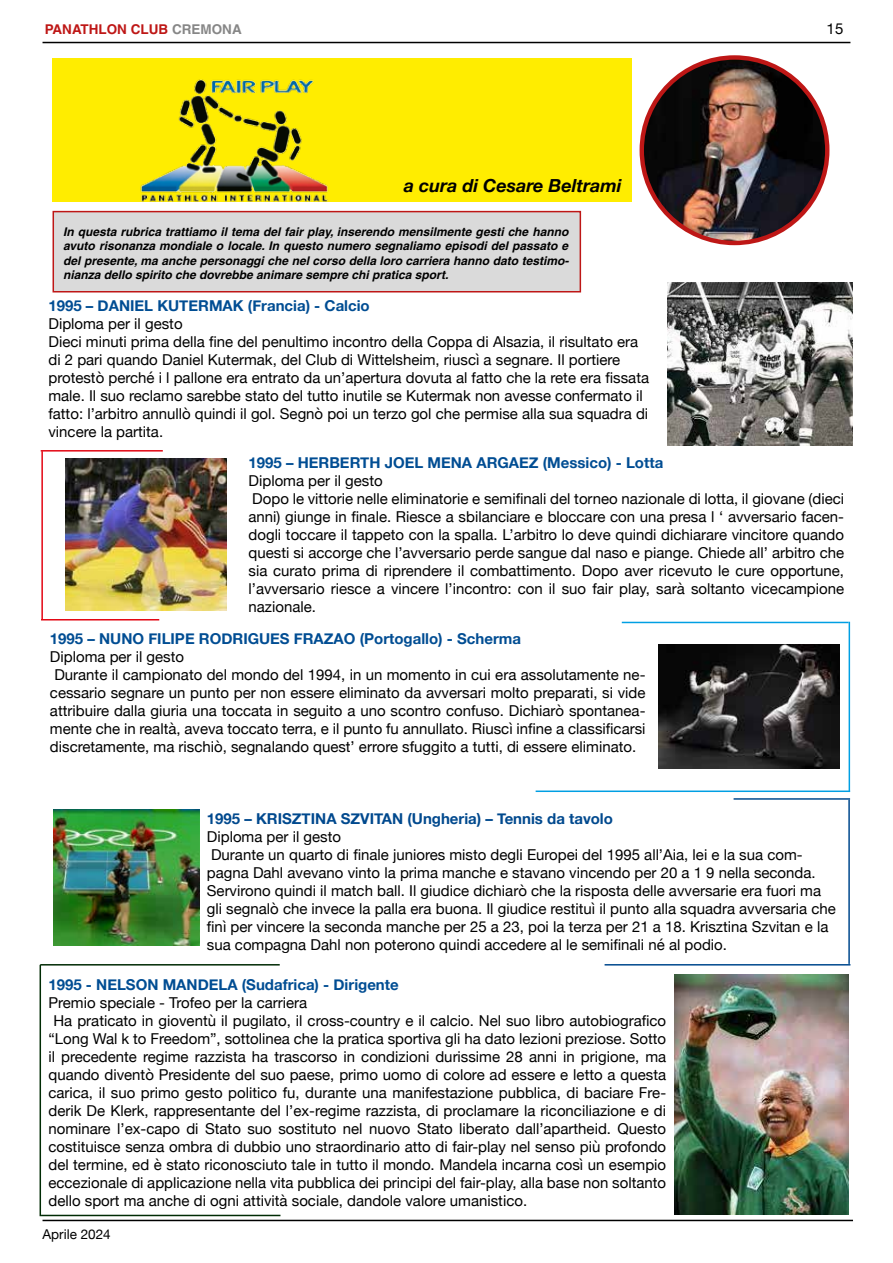
<style>
.page{position:relative;width:893px;height:1263px;background:#fff}
.page>*{position:absolute;margin:0;border:0;box-sizing:border-box;transform-origin:0 0}
.t1{font:italic 700 18px "Helvetica Neue";color:#000}
.t2{font:15px/18px "Helvetica Neue";color:#000}
.t3{font:700 15px "Helvetica Neue";color:#004d93}
.t4{font:700 15px "Helvetica Neue";color:#00498e}
.t5{font:700 13.5px "Helvetica";color:#be1716}
.t6{font:13.5px "Helvetica Neue";color:#000}
.t7{font:italic 700 12px/14.4px "Helvetica";color:#000;text-align:justify}
.s1{color:#878787}
</style>
<div class="page">
<hr style="left:43px;top:1220px;width:810px;height:1px;background:#000">
<div style="left:53px;top:211px;width:528px;height:81px;background:#dadada;border:2px solid #be1716"></div>
<div style="left:53px;top:59px;width:579px;height:143px;background:#ffed00"></div>
<img style="left:140px;top:79px;width:188px;height:123px">
<img style="left:642px;top:57px;width:185px;height:186px;border-radius:93px">
<div style="left:640px;top:55px;width:189px;height:190px;border:4px solid #be1716;border-radius:50%"></div>
<hr style="left:41px;top:450px;width:122px;height:2px;background:#e30613">
<hr style="left:41px;top:619px;width:118px;height:1px;background:#e30613">
<hr style="left:41px;top:451px;width:2px;height:169px;background:#e30613">
<hr style="left:622px;top:622px;width:227px;height:1px;background:#009fe3">
<hr style="left:849px;top:622px;width:1px;height:170px;background:#009fe3">
<hr style="left:40px;top:964px;width:240px;height:1px;background:#002b04">
<hr style="left:40px;top:965px;width:1px;height:251px;background:#002b04">
<hr style="left:734px;top:798px;width:116px;height:2px;background:#00498e">
<hr style="left:848px;top:800px;width:2px;height:164px;background:#00498e">
<img style="left:668px;top:283px;width:185px;height:163px">
<img style="left:65px;top:458px;width:161px;height:152px">
<img style="left:658px;top:644px;width:182px;height:124px">
<img style="left:675px;top:975px;width:173px;height:240px">
<hr style="left:536px;top:790px;width:314px;height:2px;background:#009fe3">
<img style="left:54px;top:809px;width:145px;height:137px">
<hr style="left:605px;top:964px;width:245px;height:1px;background:#00498e">
<hr style="left:41px;top:1215px;width:239px;height:1px;background:#002b04">
<hr style="left:43px;top:42px;width:807px;height:1px;background:#000">
<p class="t5" style="left:45px;top:21px;width:198px">PANATHLON CLUB <span class="s1">CREMONA</span></p>
<p class="t2" style="left:827px;top:21px;width:18px">15</p>
<p class="t1" style="left:404px;top:171px;width:219px">a cura di Cesare Beltrami</p>
<p class="t7" style="left:63px;top:224px;width:507px">In questa rubrica trattiamo il tema del fair play, inserendo mensilmente gesti che hanno avuto risonanza mondiale o locale. In questo numero segnaliamo episodi del passato e del presente, ma anche personaggi che nel corso della loro carriera hanno dato testimo&shy;nianza dello spirito che dovrebbe animare sempre chi pratica sport.</p>
<p class="t3" style="left:48px;top:294px;width:323px">1995 – DANIEL KUTERMAK (Francia) - Calcio</p>
<p class="t2" style="left:48px;top:316px;width:602px">Diploma per il gesto<br>Dieci minuti prima della fine del penultimo incontro della Coppa di Alsazia, il risultato era di 2 pari quando Daniel Kutermak, del Club di Wittelsheim, riuscì a segnare. Il portiere protestò perché i l pallone era entrato da un’apertura dovuta al fatto che la rete era fissata male. Il suo reclamo sarebbe stato del tutto inutile se Kutermak non avesse confermato il fatto: l’arbitro annullò quindi il gol. Segnò poi un terzo gol che permise alla sua squadra di vincere la partita.</p>
<p class="t3" style="left:249px;top:451px;width:416px">1995 – HERBERTH JOEL MENA ARGAEZ (Messico) - Lotta</p>
<p class="t2" style="left:249px;top:473px;width:597px">Diploma per il gesto<br>Dopo le vittorie nelle eliminatorie e semifinali del torneo nazionale di lotta, il giovane (dieci anni) giunge in finale. Riesce a sbilanciare e bloccare con una presa l ‘ avversario facen&shy;dogli toccare il tappeto con la spalla. L’arbitro lo deve quindi dichiarare vincitore quando questi si accorge che l’avversario perde sangue dal naso e piange. Chiede all’ arbitro che sia curato prima di riprendere il combattimento. Dopo aver ricevuto le cure opportune, l’avversario riesce a vincere l’incontro: con il suo fair play, sarà soltanto vicecampione nazionale.</p>
<p class="t3" style="left:50px;top:627px;width:473px">1995 – NUNO FILIPE RODRIGUES FRAZAO (Portogallo) - Scherma</p>
<p class="t2" style="left:50px;top:648px;width:597px">Diploma per il gesto<br>Durante il campionato del mondo del 1994, in un momento in cui era assolutamente ne&shy;cessario segnare un punto per non essere eliminato da avversari molto preparati, si vide attribuire dalla giuria una toccata in seguito a uno scontro confuso. Dichiarò spontanea&shy;mente che in realtà, aveva toccato terra, e il punto fu annullato. Riuscì infine a classificarsi discretamente, ma rischiò, segnalando quest’ errore sfuggito a tutti, di essere eliminato.</p>
<p class="t4" style="left:207px;top:806px;width:408px">1995 – KRISZTINA SZVITAN (Ungheria) – Tennis da tavolo</p>
<p class="t2" style="left:207px;top:828px;width:630px">Diploma per il gesto<br>Durante un quarto di finale juniores misto degli Europei del 1995 all’Aia, lei e la sua com&shy;pagna Dahl avevano vinto la prima manche e stavano vincendo per 20 a 1 9 nella seconda.<br>Servirono quindi il match ball. Il giudice dichiarò che la risposta delle avversarie era fuori ma gli segnalò che invece la palla era buona. Il giudice restituì il punto alla squadra avversaria che finì per vincere la seconda manche per 25 a 23, poi la terza per 21 a 18. Krisztina Szvitan e la sua compagna Dahl non poterono quindi accedere al le semifinali né al podio.</p>
<p class="t3" style="left:48px;top:972px;width:352px">1995 - NELSON MANDELA (Sudafrica) - Dirigente</p>
<p class="t2" style="left:48px;top:994px;width:260px">Premio speciale - Trofeo per la carriera</p>
<p class="t2" style="left:53px;top:1012px;width:614px">Ha praticato in gioventù il pugilato, il cross-country e il calcio. Nel suo libro autobiografico</p>
<p class="t2" style="left:48px;top:1030px;width:619px">“Long Wal k to Freedom”, sottolinea che la pratica sportiva gli ha dato lezioni preziose. Sotto</p>
<p class="t2" style="left:48px;top:1048px;width:619px">il precedente regime razzista ha trascorso in condizioni durissime 28 anni in prigione, ma</p>
<p class="t2" style="left:48px;top:1066px;width:619px">quando diventò Presidente del suo paese, primo uomo di colore ad essere e letto a questa</p>
<p class="t2" style="left:48px;top:1084px;width:619px">carica, il suo primo gesto politico fu, durante una manifestazione pubblica, di baciare Fre-</p>
<p class="t2" style="left:48px;top:1102px;width:619px">derik De Klerk, rappresentante del l’ex-regime razzista, di proclamare la riconciliazione e di</p>
<p class="t2" style="left:48px;top:1120px;width:619px">nominare l’ex-capo di Stato suo sostituto nel nuovo Stato liberato dall’apartheid. Questo</p>
<p class="t2" style="left:48px;top:1138px;width:619px">costituisce senza ombra di dubbio uno straordinario atto di fair-play nel senso più profondo</p>
<p class="t2" style="left:48px;top:1156px;width:619px">del termine, ed è stato riconosciuto tale in tutto il mondo. Mandela incarna così un esempio</p>
<p class="t2" style="left:48px;top:1174px;width:619px">eccezionale di applicazione nella vita pubblica dei principi del fair-play, alla base non soltanto</p>
<p class="t2" style="left:48px;top:1192px;width:480px">dello sport ma anche di ogni attività sociale, dandole valore umanistico.</p>
<p class="t6" style="left:43px;top:1224px;width:70px">Aprile 2024</p>
</div>
